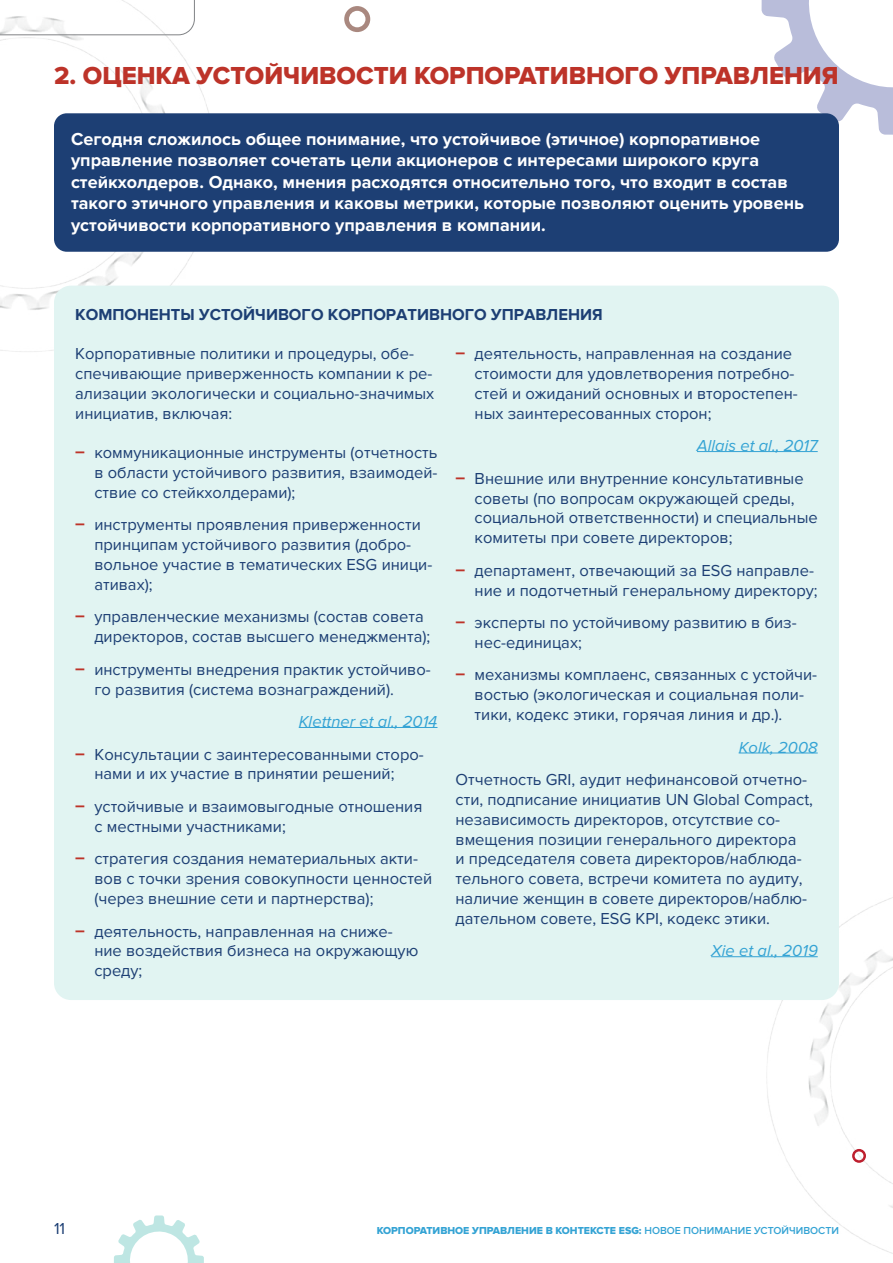
<style>
.page{position:relative;width:893px;height:1263px;background:#fff}
.page>*{position:absolute;margin:0;border:0;box-sizing:border-box;transform-origin:0 0}
.t1{font:25.5px "Proxima Nova Extrabld";color:#bd3329}
.t2{font:700 18px/21.6px "Proxima Nova";color:#fff}
.t3{font:16.5px/19.8px "Proxima Nova";color:#1d3f74}
.t4{font:700 16.5px "Proxima Nova";color:#1d3f74}
.t5{font:italic 16.5px "Proxima Nova";color:#34a3d4}
.t6{font:10.5px "Proxima Nova Extrabld";color:#34a3d4}
.s1{font-weight:700;color:#bd3329}
.s2{font-style:italic;color:#34a3d4}
.s3{font-family:"Proxima Nova";font-weight:600}
</style>
<div class="page">
<svg style="left:762px;top:0;width:131px;height:135px"></svg>
<svg style="left:114px;top:1215px;width:90px;height:48px"></svg>
<img style="left:0;top:36px;width:270px;height:316px">
<img style="left:766px;top:897px;width:127px;height:357px">
<svg style="left:0;top:0;width:195px;height:36px"></svg>
<svg style="left:344px;top:6px;width:26px;height:26px"></svg>
<div style="left:54px;top:113px;width:785px;height:139px;background:#1d3f74;border-radius:13px"></div>
<div style="left:54px;top:286px;width:785px;height:714px;background:#e1f4f2;border-radius:17px"></div>
<hr style="left:299px;top:727px;width:138px;height:1px;background:#34a3d4">
<hr style="left:697px;top:451px;width:121px;height:1px;background:#34a3d4">
<hr style="left:739px;top:753px;width:79px;height:1px;background:#34a3d4">
<hr style="left:711px;top:956px;width:107px;height:1px;background:#34a3d4">
<h1 class="t1" style="left:54px;top:61px;width:786px">2. ОЦЕНКА УСТОЙЧИВОСТИ КОРПОРАТИВНОГО УПРАВЛЕНИЯ</h1>
<p class="t2" style="left:71px;top:128px;width:735px">Сегодня сложилось общее понимание, что устойчивое (этичное) корпоративное управление позволяет сочетать цели акционеров с интересами широкого круга стейкхолдеров. Однако, мнения расходятся относительно того, что входит в состав такого этичного управления и каковы метрики, которые позволяют оценить уровень устойчивости корпоративного управления в компании.</p>
<p class="t4" style="left:75px;top:305px;width:529px">КОМПОНЕНТЫ УСТОЙЧИВОГО КОРПОРАТИВНОГО УПРАВЛЕНИЯ</p>
<p class="t3" style="left:75px;top:344px;width:360px">Корпоративные политики и процедуры, обе&shy;спечивающие приверженность компании к ре&shy;ализации экологически и социально-значимых инициатив, включая:</p>
<p class="t3" style="left:94px;top:443px;width:345px;text-align:justify;text-indent:-19px"><span class="s1">͋</span> коммуникационные инструменты (отчетность в области устойчивого развития, взаимодей&shy;ствие со стейкхолдерами);</p>
<p class="t3" style="left:94px;top:515px;width:339px;text-indent:-19px"><span class="s1">͋</span> инструменты проявления приверженности принципам устойчивого развития (добро&shy;вольное участие в тематических ESG иници&shy;ативах);</p>
<p class="t3" style="left:94px;top:607px;width:337px;text-indent:-19px"><span class="s1">͋</span> управленческие механизмы (состав совета директоров, состав высшего менеджмента);</p>
<p class="t3" style="left:94px;top:660px;width:338px;text-indent:-19px"><span class="s1">͋</span> инструменты внедрения практик устойчиво&shy;го развития (система вознаграждений).</p>
<p class="t3" style="left:75px;top:705px;width:364px;line-height:32.5px;text-indent:223px"><span class="s2">Klettner et al., 2014 </span><span class="s1">͋</span> Консультации с заинтересованными сторо-</p>
<p class="t3" style="left:75px;top:758px;width:349px;line-height:32.5px;text-align:center">нами и их участие в принятии решений;<br><span class="s1">͋</span> устойчивые и взаимовыгодные отношения</p>
<p class="t3" style="left:75px;top:810px;width:344px;line-height:32.5px;text-indent:19px">с местными участниками;<br><span class="s1">͋</span> стратегия создания нематериальных акти-</p>
<p class="t3" style="left:94px;top:869px;width:339px">вов с точки зрения совокупности ценностей (через внешние сети и партнерства);</p>
<p class="t3" style="left:94px;top:921px;width:325px;text-indent:-19px"><span class="s1">͋</span> деятельность, направленная на сниже&shy;ние воздействия бизнеса на окружающую среду;</p>
<p class="t3" style="left:475px;top:344px;width:325px;text-indent:-19px"><span class="s1">͋</span> деятельность, направленная на создание стоимости для удовлетворения потребно&shy;стей и ожиданий основных и второстепен&shy;ных заинтересованных сторон;</p>
<p class="t3" style="left:455px;top:430px;width:364px;line-height:32.5px;text-indent:241px"><span class="s2">Allais et al., 2017 </span><span class="s1">͋</span> Внешние или внутренние консультативные</p>
<p class="t3" style="left:475px;top:488px;width:345px">советы (по вопросам окружающей среды, социальной ответственности) и специальные комитеты при совете директоров;</p>
<p class="t3" style="left:455px;top:561px;width:364px;text-align:right"><span class="s1">͋</span> департамент, отвечающий за ESG направле&shy;ние и подотчетный генеральному директору;</p>
<p class="t3" style="left:475px;top:613px;width:324px;text-indent:-19px"><span class="s1">͋</span> эксперты по устойчивому развитию в биз&shy;нес-единицах;</p>
<p class="t3" style="left:475px;top:665px;width:344px;text-indent:-19px"><span class="s1">͋</span> механизмы комплаенс, связанных с устойчи&shy;востью (экологическая и социальная поли&shy;тики, кодекс этики, горячая линия и др.).</p>
<p class="t5" style="left:739px;top:738px;width:81px">Kolk, 2008</p>
<p class="t3" style="left:455px;top:770px;width:359px">Отчетность GRI, аудит нефинансовой отчетно&shy;сти, подписание инициатив UN Global Compact, независимость директоров, отсутствие со&shy;вмещения позиции генерального директора<br>и председателя совета директоров/наблюда&shy;тельного совета, встречи комитета по аудиту, наличие женщин в совете директоров/наблю&shy;дательном совете, ESG KPI, кодекс этики.</p>
<p class="t5" style="left:711px;top:942px;width:108px">Xie et al., 2019</p>
<p class="t3" style="left:54px;top:1219px;width:13px">11</p>
<p class="t6" style="left:377px;top:1225px;width:464px">КОРПОРАТИВНОЕ УПРАВЛЕНИЕ В КОНТЕКСТЕ ESG: <span class="s3">НОВОЕ ПОНИМАНИЕ УСТОЙЧИВОСТИ</span></p>
</div>
